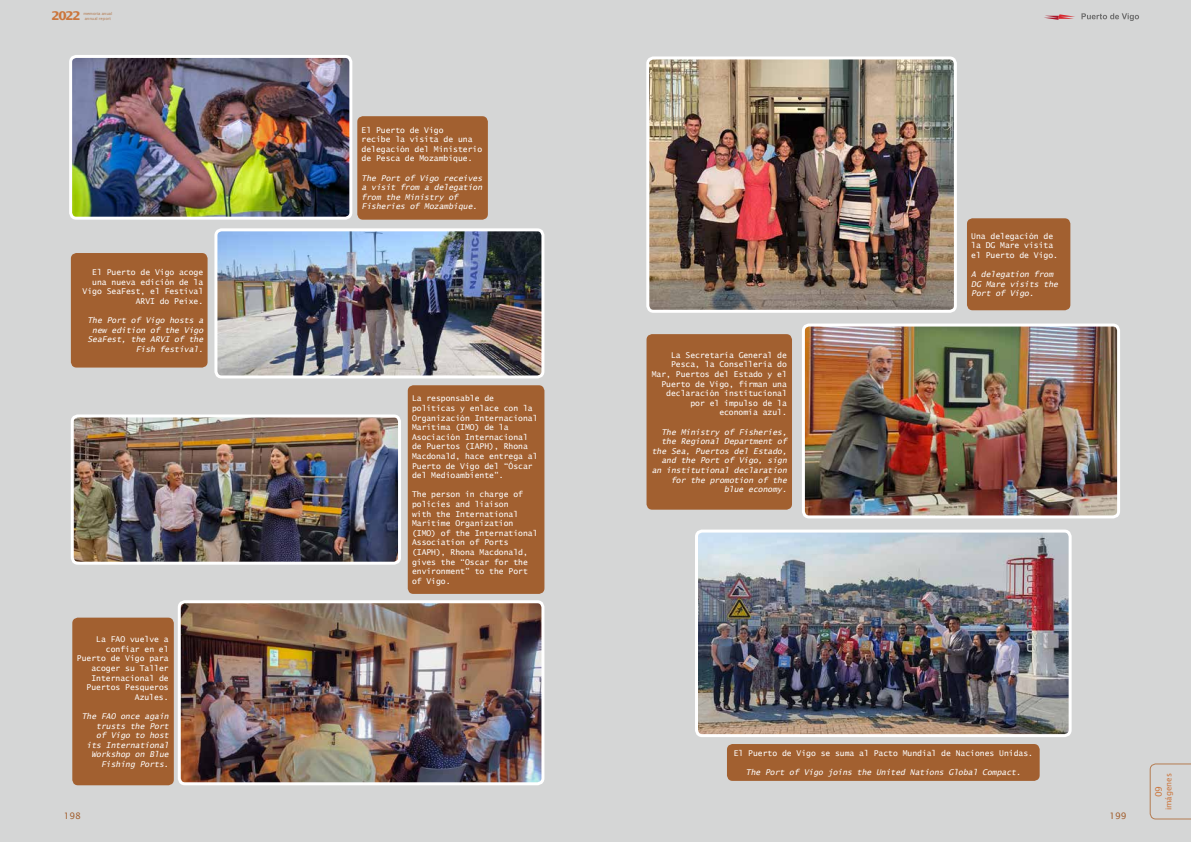
<style>
.page{position:relative;width:1191px;height:842px;background:#d5d6d6}
.page>*{position:absolute;margin:0;border:0;box-sizing:border-box;transform-origin:0 0}
.t1{font:700 12px "Lucida Sans";color:#cb763d}
.t2{font:9px "Lucida Sans";color:#a26030}
.t3{font:9px "Lucida Sans";color:#cb763d}
.t4{font:8px/9.6px "Lucida Sans Typewriter";color:#fff}
.t5{font:italic 8px/9.6px "Lucida Sans Typewriter";color:#fff;text-align:right}
.t6{font:8px "Lucida Sans";color:#cb763d}
.t7{font:4px/4.5px "Lucida Sans";color:#b47c52;text-align:center}
.s1{font-style:italic}
</style>
<div class="page">
<svg style="left:1149px;top:763px;width:42px;height:56px"></svg>
<svg style="left:1044px;top:14px;width:31px;height:6px"></svg>
<svg style="left:1081px;top:13px;width:58px;height:8px"></svg>
<img style="left:75px;top:418px;width:322px;height:143px">
<div style="left:71px;top:414px;width:330px;height:151px;border:3px solid #fff;border-radius:6px"></div>
<img style="left:218px;top:232px;width:325px;height:145px">
<div style="left:214px;top:228px;width:330px;height:150px;border:3px solid #fff;border-radius:6px"></div>
<img style="left:73px;top:59px;width:275px;height:157px">
<div style="left:69px;top:55px;width:283px;height:165px;border:3px solid #fff;border-radius:6px"></div>
<img style="left:182px;top:604px;width:361px;height:180px">
<div style="left:178px;top:600px;width:366px;height:185px;border:3px solid #fff;border-radius:6px"></div>
<img style="left:650px;top:60px;width:303px;height:249px">
<div style="left:646px;top:56px;width:311px;height:257px;border:3px solid #fff;border-radius:6px"></div>
<div style="left:357px;top:116px;width:131px;height:104px;background:#a26030;border-radius:6px"></div>
<div style="left:408px;top:385px;width:136px;height:209px;background:#a26030;border-radius:6px"></div>
<div style="left:727px;top:744px;width:312px;height:37px;background:#a26030;border-radius:6px"></div>
<div style="left:72px;top:618px;width:102px;height:167px;background:#a26030;border-radius:6px"></div>
<div style="left:646px;top:334px;width:146px;height:176px;background:#a26030;border-radius:6px"></div>
<div style="left:71px;top:253px;width:136px;height:115px;background:#a26030;border-radius:6px"></div>
<div style="left:967px;top:218px;width:103px;height:92px;background:#a26030;border-radius:6px"></div>
<img style="left:806px;top:328px;width:310px;height:186px">
<div style="left:802px;top:324px;width:318px;height:194px;border:3px solid #fff;border-radius:6px"></div>
<img style="left:699px;top:531px;width:371px;height:205px">
<div style="left:695px;top:530px;width:376px;height:207px;border:3px solid #fff;border-radius:6px"></div>
<h1 class="t1" style="left:51px;top:9px;width:31px">2022</h1>
<p class="t7" style="left:83px;top:11px;width:30px">memoria anual annual report</p>
<p class="t4" style="left:83px;top:267px;width:122px;text-align:right">El Puerto de Vigo acoge una nueva edición de la<br>Vigo SeaFest, el Festival<br>ARVI do Peixe.</p>
<p class="t5" style="left:87px;top:315px;width:117px">The Port of Vigo hosts a new edition of the Vigo<br>SeaFest, the ARVI of the<br>Fish festival.</p>
<p class="t4" style="left:77px;top:634px;width:93px;text-align:right">La FAO vuelve a confiar en el<br>Puerto de Vigo para acoger su Taller<br>Internacional de<br>Puertos Pesqueros<br>Azules.</p>
<p class="t5" style="left:82px;top:711px;width:88px">The FAO once again trusts the Port<br>of Vigo to host its International<br>Workshop on Blue<br>Fishing Ports.</p>
<p class="t4" style="left:361px;top:125px;width:122px">El Puerto de Vigo<br>recibe la visita de una delegación del Ministerio de Pesca de Mozambique.</p>
<p class="t5" style="left:361px;top:173px;width:122px;text-align:left">The Port of Vigo receives a visit from a delegation from the Ministry of<br>Fisheries of Mozambique.</p>
<p class="t4" style="left:412px;top:394px;width:127px">La responsable de políticas y enlace con la<br>Organización Internacional<br>Marítima (IMO) de la<br>Asociación Internacional de Puertos (IAPH), Rhona<br>Macdonald, hace entrega al<br>Puerto de Vigo del “Óscar del Medioambiente”.</p>
<p class="t4" style="left:412px;top:490px;width:127px">The person in charge of policies and liaison<br>with the International<br>Maritime Organization (IMO) of the International<br>Association of Ports (IAPH), Rhona Macdonald, gives the “Oscar for the environment” to the Port of Vigo<span class="s1">.</span></p>
<p class="t4" style="left:652px;top:350px;width:137px;text-align:right">La Secretaría General de<br>Pesca, la Consellería do<br>Mar, Puertos del Estado y el<br>Puerto de Vigo, firman una declaración institucional por el impulso de la economía azul.</p>
<p class="t5" style="left:652px;top:427px;width:137px">The Ministry of Fisheries, the Regional Department of the Sea, Puertos del Estado, and the Port of Vigo, sign an institutional declaration for the promotion of the blue economy.</p>
<p class="t4" style="left:971px;top:231px;width:88px">Una delegación de la DG Mare visita el Puerto de Vigo.</p>
<p class="t5" style="left:971px;top:269px;width:88px;text-align:left">A delegation from<br>DG Mare visits the<br>Port of Vigo.</p>
<p class="t4" style="left:734px;top:748px;width:301px">El Puerto de Vigo se suma al Pacto Mundial de Naciones Unidas.</p>
<p class="t5" style="left:746px;top:767px;width:276px">The Port of Vigo joins the United Nations Global Compact.</p>
<p class="t2" style="left:64px;top:811px;width:19px">198</p>
<p class="t2" style="left:1109px;top:811px;width:19px">199</p>
<p class="t6" style="left:1164px;top:810px;width:39px;rotate:-90deg">imágenes</p>
<p class="t3" style="left:1153px;top:797px;width:13px;rotate:-90deg">09</p>
</div>
